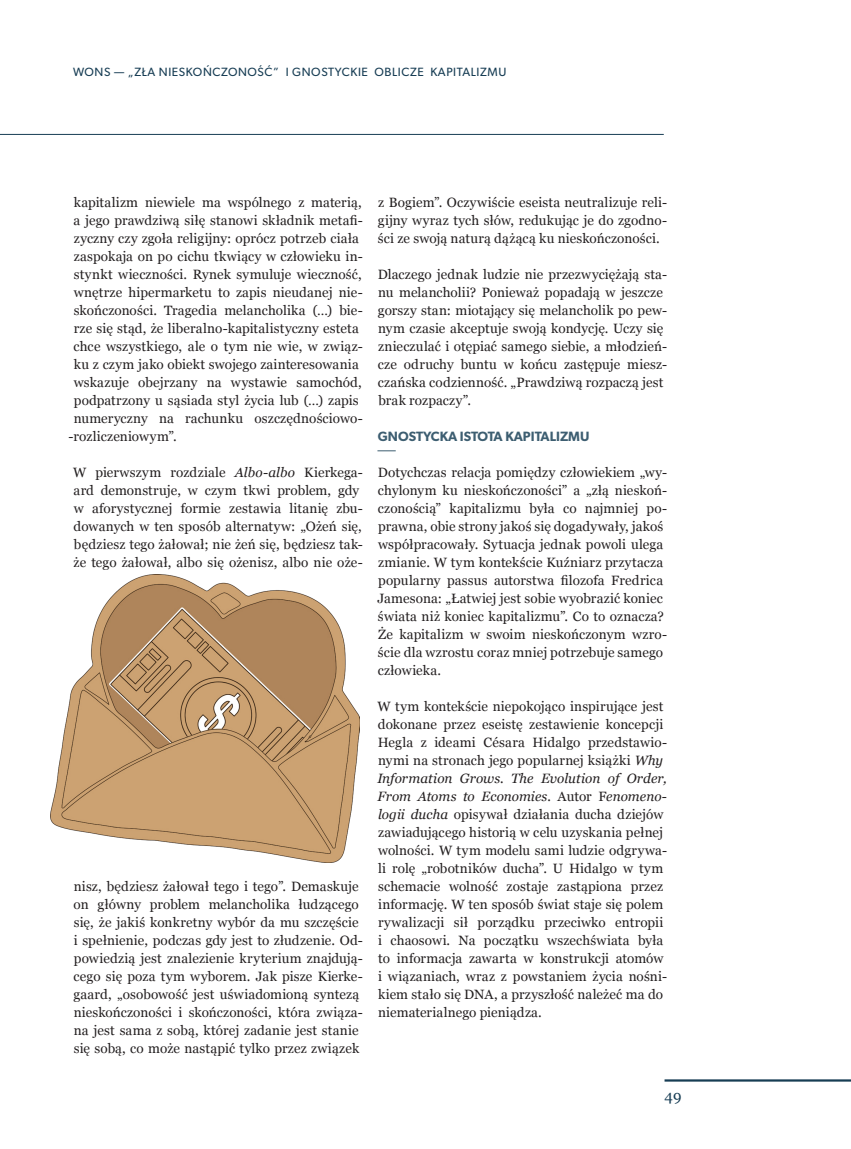
<style>
.page{position:relative;width:851px;height:1149px;background:#fff}
.page>*{position:absolute;margin:0;border:0;box-sizing:border-box;transform-origin:0 0}
.t1{font:15px "Georgia";color:#173d54}
.ART___tekst_ciągły{font:13.5px/18px "Georgia";letter-spacing:.01em;color:#231f20}
.ART___śródtytuł{font:600 13.5px "Gibson";color:#3d5e71}
.żywa_pagina_P___auto{font:12px "Gibson";letter-spacing:.05em;color:#173d54}
.s1{font-style:italic}
</style>
<div class="page">
<hr style="left:664px;top:1078px;width:186px;height:3px;background:#173d54">
<hr style="left:0;top:134px;width:663px;height:1px;background:#173d54">
<svg style="left:377px;top:450px;width:18px;height:1px"></svg>
<img style="left:50px;top:574px;width:309px;height:288px">
<p class="żywa_pagina_P___auto" style="left:73px;top:65px;width:435px">WONS — „ZŁA NIESKOŃCZONOŚĆ” I GNOSTYCKIE OBLICZE KAPITALIZMU</p>
<p class="ART___tekst_ciągły" style="left:74px;top:192px;width:289px">kapitalizm niewiele ma wspólnego z materią,</p>
<p class="ART___tekst_ciągły" style="left:74px;top:210px;width:291px">a jego prawdziwą siłę stanowi składnik metafi-</p>
<p class="ART___tekst_ciągły" style="left:74px;top:228px;width:286px">zyczny czy zgoła religijny: oprócz potrzeb ciała</p>
<p class="ART___tekst_ciągły" style="left:74px;top:246px;width:290px">zaspokaja on po cichu tkwiący w człowieku in-</p>
<p class="ART___tekst_ciągły" style="left:74px;top:264px;width:289px">stynkt wieczności. Rynek symuluje wieczność,</p>
<p class="ART___tekst_ciągły" style="left:74px;top:282px;width:290px">wnętrze hipermarketu to zapis nieudanej nie-</p>
<p class="ART___tekst_ciągły" style="left:74px;top:300px;width:290px">skończoności. Tragedia melancholika (…) bie-</p>
<p class="ART___tekst_ciągły" style="left:74px;top:318px;width:286px">rze się stąd, że liberalno-kapitalistyczny esteta</p>
<p class="ART___tekst_ciągły" style="left:74px;top:336px;width:290px">chce wszystkiego, ale o tym nie wie, w związ-</p>
<p class="ART___tekst_ciągły" style="left:74px;top:354px;width:286px">ku z czym jako obiekt swojego zainteresowania</p>
<p class="ART___tekst_ciągły" style="left:74px;top:372px;width:289px">wskazuje obejrzany na wystawie samochód,</p>
<p class="ART___tekst_ciągły" style="left:74px;top:390px;width:286px">podpatrzony u sąsiada styl życia lub (…) zapis</p>
<p class="ART___tekst_ciągły" style="left:74px;top:408px;width:290px">numeryczny na rachunku oszczędnościowo-</p>
<p class="ART___tekst_ciągły" style="left:69px;top:426px;width:110px">-rozliczeniowym”.</p>
<p class="ART___tekst_ciągły" style="left:73px;top:462px;width:291px">W pierwszym rozdziale <span class="s1">Albo-albo</span> Kierkega&shy;ard demonstruje, w czym tkwi problem, gdy w aforystycznej formie zestawia litanię zbu&shy;dowanych w ten sposób alternatyw: „Ożeń się, będziesz tego żałował; nie żeń się, będziesz tak&shy;że tego żałował, albo się ożenisz, albo nie oże-</p>
<p class="ART___tekst_ciągły" style="left:74px;top:876px;width:290px">nisz, będziesz żałował tego i tego”. Demaskuje on główny problem melancholika łudzącego się, że jakiś konkretny wybór da mu szczęście i spełnienie, podczas gdy jest to złudzenie. Od&shy;powiedzią jest znalezienie kryterium znajdują&shy;cego się poza tym wyborem. Jak pisze Kierke&shy;gaard, „osobowość jest uświadomioną syntezą nieskończoności i skończoności, która związa&shy;na jest sama z sobą, której zadanie jest stanie się sobą, co może nastąpić tylko przez związek</p>
<p class="ART___tekst_ciągły" style="left:378px;top:192px;width:290px;text-align:justify">z Bogiem”. Oczywiście eseista neutralizuje reli&shy;gijny wyraz tych słów, redukując je do zgodno&shy;ści ze swoją naturą dążącą ku nieskończoności.</p>
<p class="ART___tekst_ciągły" style="left:378px;top:264px;width:291px">Dlaczego jednak ludzie nie przezwyciężają sta&shy;nu melancholii? Ponieważ popadają w jeszcze gorszy stan: miotający się melancholik po pew&shy;nym czasie akceptuje swoją kondycję. Uczy się znieczulać i otępiać samego siebie, a młodzień&shy;cze odruchy buntu w końcu zastępuje miesz&shy;czańska codzienność. „Prawdziwą rozpaczą jest brak rozpaczy”.</p>
<p class="ART___śródtytuł" style="left:378px;top:428px;width:213px">GNOSTYCKA ISTOTA KAPITALIZMU</p>
<p class="ART___tekst_ciągły" style="left:377px;top:462px;width:291px">Dotychczas relacja pomiędzy człowiekiem „wy&shy;chylonym ku nieskończoności” a „złą nieskoń&shy;czonością” kapitalizmu była co najmniej po&shy;prawna, obie strony jakoś się dogadywały, jakoś współpracowały. Sytuacja jednak powoli ulega zmianie. W tym kontekście Kuźniarz przytacza popularny passus autorstwa filozofa Fredrica Jamesona: „Łatwiej jest sobie wyobrazić koniec świata niż koniec kapitalizmu”. Co to oznacza?<br>Że kapitalizm w swoim nieskończonym wzro&shy;ście dla wzrostu coraz mniej potrzebuje samego człowieka.</p>
<p class="ART___tekst_ciągły" style="left:377px;top:696px;width:291px">W tym kontekście niepokojąco inspirujące jest dokonane przez eseistę zestawienie koncepcji Hegla z ideami Césara Hidalgo przedstawio&shy;nymi na stronach jego popularnej książki <span class="s1">Why Information Grows. The Evolution of Order, From Atoms to Economies.</span> Autor F<span class="s1">enomeno&shy;logii ducha</span> opisywał działania ducha dziejów zawiadującego historią w celu uzyskania pełnej wolności. W tym modelu sami ludzie odgrywa&shy;li rolę „robotników ducha”. U Hidalgo w tym schemacie wolność zostaje zastąpiona przez informację. W ten sposób świat staje się polem rywalizacji sił porządku przeciwko entropii i chaosowi. Na początku wszechświata była to informacja zawarta w konstrukcji atomów i wiązaniach, wraz z powstaniem życia nośni&shy;kiem stało się DNA, a przyszłość należeć ma do niematerialnego pieniądza.</p>
<p class="t1" style="left:664px;top:1084px;width:18px">49</p>
</div>
